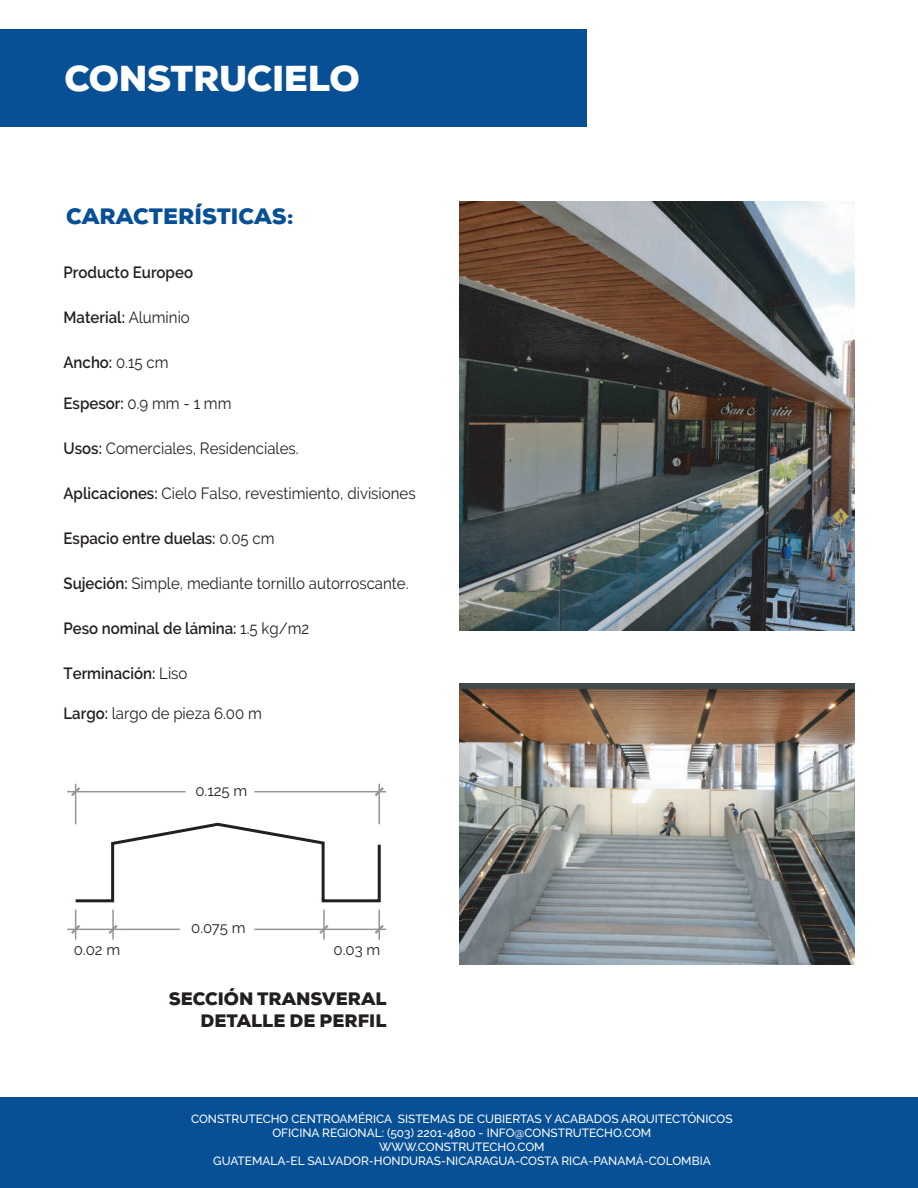
<style>
.page{position:relative;width:918px;height:1188px;background:#fff}
.page>*{position:absolute;margin:0;border:0;box-sizing:border-box;transform-origin:0 0}
.t1{font:900 36px "Nexa";letter-spacing:-.01em;color:#fff}
.t2{font:900 22.35px "Nexa";color:#085095}
.t3{font:900 18px/21.6px "Nexa";color:#231f20;text-align:right}
.t4{font:16.2px "Raleway";color:#231f20;scale:.93 1}
.t5{font:600 16.2px "Raleway";color:#231f20;scale:.93 1}
.t6{font:15px "Raleway";color:#231f20}
.t7{font:500 11.85px/14.1px "Raleway";color:#fff;text-align:center}
.s1{font-weight:400}
.s2{font-weight:600}
</style>
<div class="page">
<div style="left:0;top:1097px;width:918px;height:91px;background:#085095"></div>
<div style="left:0;top:29px;width:587px;height:97px;background:#085095"></div>
<svg style="left:74px;top:821px;width:307px;height:82px"></svg>
<hr style="left:75px;top:784px;width:1px;height:40px;background:#939598">
<hr style="left:67px;top:791px;width:119px;height:1px;background:#939598">
<hr style="left:378px;top:784px;width:2px;height:40px;background:#939598">
<hr style="left:254px;top:791px;width:132px;height:1px;background:#939598">
<hr style="left:75px;top:910px;width:1px;height:30px;background:#939598">
<hr style="left:112px;top:910px;width:2px;height:30px;background:#939598">
<hr style="left:323px;top:910px;width:2px;height:30px;background:#939598">
<hr style="left:378px;top:910px;width:2px;height:30px;background:#939598">
<hr style="left:67px;top:929px;width:113px;height:1px;background:#939598">
<hr style="left:254px;top:929px;width:132px;height:1px;background:#939598">
<svg style="left:372px;top:785px;width:14px;height:14px"></svg>
<svg style="left:69px;top:785px;width:14px;height:14px"></svg>
<svg style="left:69px;top:922px;width:14px;height:14px"></svg>
<svg style="left:106px;top:922px;width:14px;height:14px"></svg>
<svg style="left:317px;top:922px;width:14px;height:14px"></svg>
<svg style="left:372px;top:922px;width:14px;height:14px"></svg>
<img style="left:459px;top:684px;width:396px;height:281px">
<img style="left:459px;top:201px;width:396px;height:430px">
<h1 class="t1" style="left:64px;top:55px;width:297px">CONSTRUCIELO</h1>
<h2 class="t2" style="left:66px;top:202px;width:229px">CARACTERÍSTICAS:</h2>
<h3 class="t5" style="left:64px;top:263px;width:141px">Producto Europeo</h3>
<h3 class="t5" style="left:64px;top:308px;width:137px">Material: <span class="s1">Aluminio</span></h3>
<h3 class="t5" style="left:64px;top:353px;width:114px">Ancho: <span class="s1">0.15 cm</span></h3>
<h3 class="t4" style="left:64px;top:394px;width:182px"><span class="s2">Espesor:</span> 0.9 mm - 1 mm</h3>
<h3 class="t4" style="left:64px;top:439px;width:254px"><span class="s2">Usos:</span> Comerciales, Residenciales.</h3>
<h3 class="t4" style="left:64px;top:484px;width:380px"><span class="s2">Aplicaciones:</span> Cielo Falso, revestimiento, divisiones</h3>
<h3 class="t5" style="left:64px;top:529px;width:228px">Espacio entre duelas: <span class="s1">0.05 cm</span></h3>
<h3 class="t4" style="left:64px;top:574px;width:372px"><span class="s2">Sujeción:</span> Simple, mediante tornillo autorroscante.</h3>
<h3 class="t5" style="left:64px;top:619px;width:266px">Peso nominal de lámina: <span class="s1">1.5 kg/m2</span></h3>
<h3 class="t5" style="left:64px;top:664px;width:135px">Terminación: <span class="s1">Liso</span></h3>
<h3 class="t4" style="left:64px;top:704px;width:215px"><span class="s2">Largo:</span> largo de pieza 6.00 m</h3>
<p class="t6" style="left:195px;top:782px;width:54px">0.125 m</p>
<p class="t6" style="left:74px;top:941px;width:48px">0.02 m</p>
<p class="t6" style="left:191px;top:919px;width:56px">0.075 m</p>
<p class="t6" style="left:334px;top:941px;width:48px">0.03 m</p>
<h3 class="t3" style="left:169px;top:988px;width:219px">SECCIÓN TRANSVERAL<br>DETALLE DE PERFIL</h3>
<p class="t7" style="left:191px;top:1111px;width:543px">CONSTRUTECHO CENTROAMÉRICA SISTEMAS DE CUBIERTAS Y ACABADOS ARQUITECTÓNICOS OFICINA REGIONAL: (503) 2201-4800 - INFO@CONSTRUTECHO.COM WWW.CONSTRUTECHO.COM<br>GUATEMALA-EL SALVADOR-HONDURAS-NICARAGUA-COSTA RICA-PANAMÁ-COLOMBIA</p>
</div>
